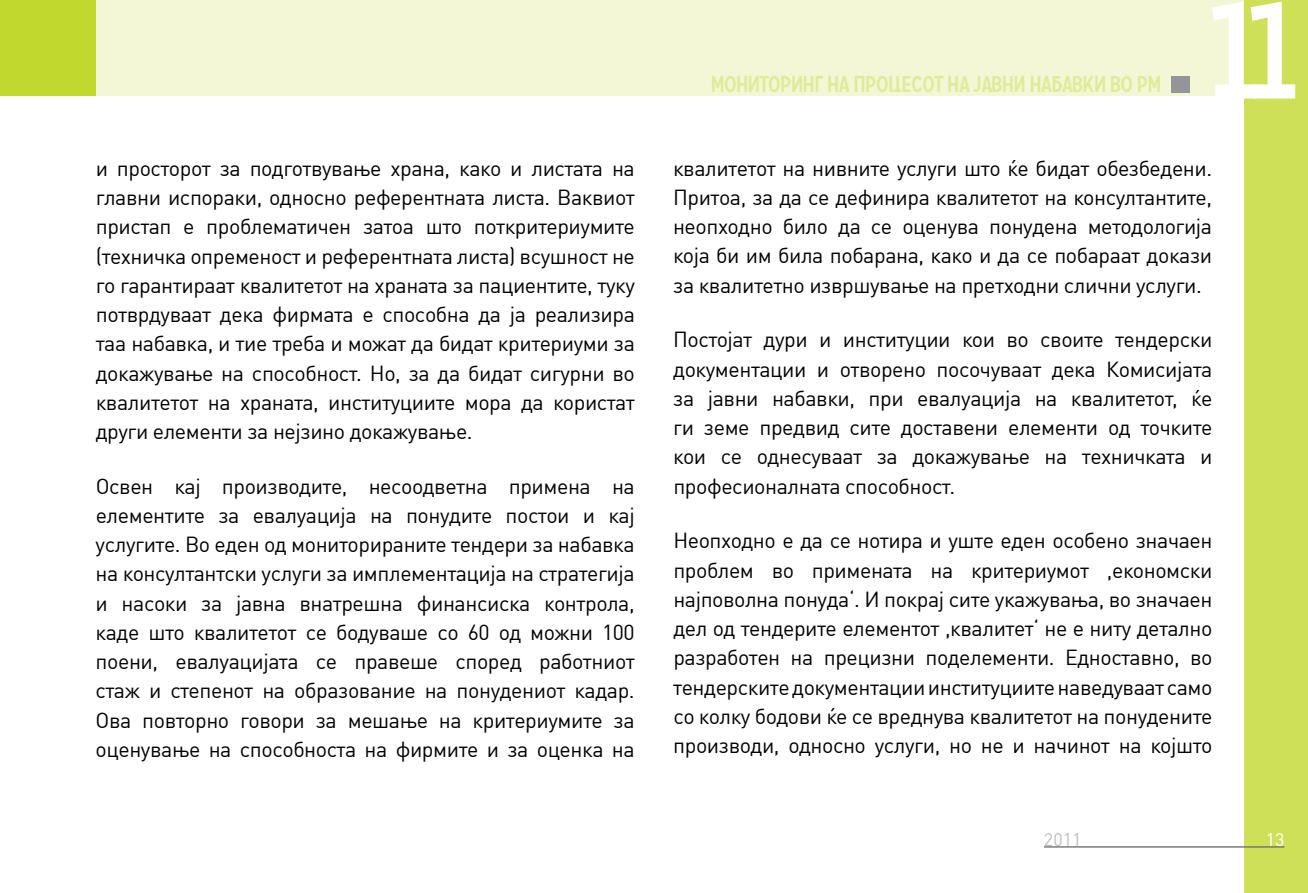
<style>
.page{position:relative;width:1308px;height:893px;background:#fff}
.page>*{position:absolute;margin:0;border:0;box-sizing:border-box;transform-origin:0 0}
.t1{font:134.33px "Carrosserie B";color:#fff}
.t2{font:22.5px "B Carrosserie";color:#e0eb97}
.t3{font:21.38px/29.2px "DIN Pro";letter-spacing:-.02em;color:#000;text-align:justify}
.t4{font:18px "DIN Pro";color:#bcbec0}
.t5{font:18px "DIN Pro";color:#fff}
</style>
<div class="page">
<div style="left:0;top:0;width:1307px;height:96px;background:#f3f7d5"></div>
<div style="left:0;top:0;width:96px;height:96px;background:#c1d82f"></div>
<div style="left:1244px;top:0;width:63px;height:893px;background:#cedf58"></div>
<div style="left:1170px;top:76px;width:19px;height:16px;background:#939598"></div>
<hr style="left:1044px;top:846px;width:240px;height:2px;background:#6d6e71">
<p class="t3" style="left:96px;top:153px;width:541px">и просторот за подготвување храна, како и листата на главни испораки, односно референтната листа. Ваквиот пристап е проблематичен затоа што поткритериумите (техничка опременост и референтната листа) всушност не го гарантираат квалитетот на храната за пациентите, туку потврдуваат дека фирмата е способна да ја реализира таа набавка, и тие треба и можат да бидат критериуми за докажување на способност. Но, за да бидат сигурни во квалитетот на храната, институциите мора да користат други елементи за нејзино докажување.</p>
<p class="t3" style="left:96px;top:471px;width:541px">Освен кај производите, несоодветна примена на елементите за евалуација на понудите постои и кај услугите. Во еден од мониторираните тендери за набавка на консултантски услуги за имплементација на стратегија и насоки за јавна внатрешна финансиска контрола, каде што квалитетот се бодуваше со 60 од можни 100 поени, евалуацијата се правеше според работниот стаж и степенот на образование на понудениот кадар.<br>Ова повторно говори за мешање на критериумите за оценување на способноста на фирмите и за оценка на</p>
<p class="t2" style="left:711px;top:69px;width:451px">MONITORING NA PROCESOT NA JAVNI NABAVKI VO RM</p>
<h1 class="t1" style="left:1204px;top:-34px;width:95px">11</h1>
<p class="t3" style="left:673px;top:153px;width:541px">квалитетот на нивните услуги што ќе бидат обезбедени.<br>Притоа, за да се дефинира квалитетот на консултантите, неопходно било да се оценува понудена методологија која би им била побарана, како и да се побараат докази за квалитетно извршување на претходни слични услуги.</p>
<p class="t3" style="left:673px;top:325px;width:541px">Постојат дури и институции кои во своите тендерски документации и отворено посочуваат дека Комисијата за јавни набавки, при евалуација на квалитетот, ќе ги земе предвид сите доставени елементи од точките кои се однесуваат за докажување на техничката и професионалната способност.</p>
<p class="t3" style="left:673px;top:526px;width:541px">Неопходно е да се нотира и уште еден особено значаен проблем во примената на критериумот ,економски најповолна понуда‘. И покрај сите укажувања, во значаен дел од тендерите елементот ,квалитет‘ не е ниту детално разработен на прецизни поделементи. Едноставно, во тендерскитедокументацииинституциитенаведуваатсамо со колку бодови ќе се вреднува квалитетот на понудените производи, односно услуги, но не и начинот на којшто</p>
<p class="t4" style="left:1044px;top:828px;width:39px">2011</p>
<p class="t5" style="left:1265px;top:828px;width:20px">13</p>
</div>
